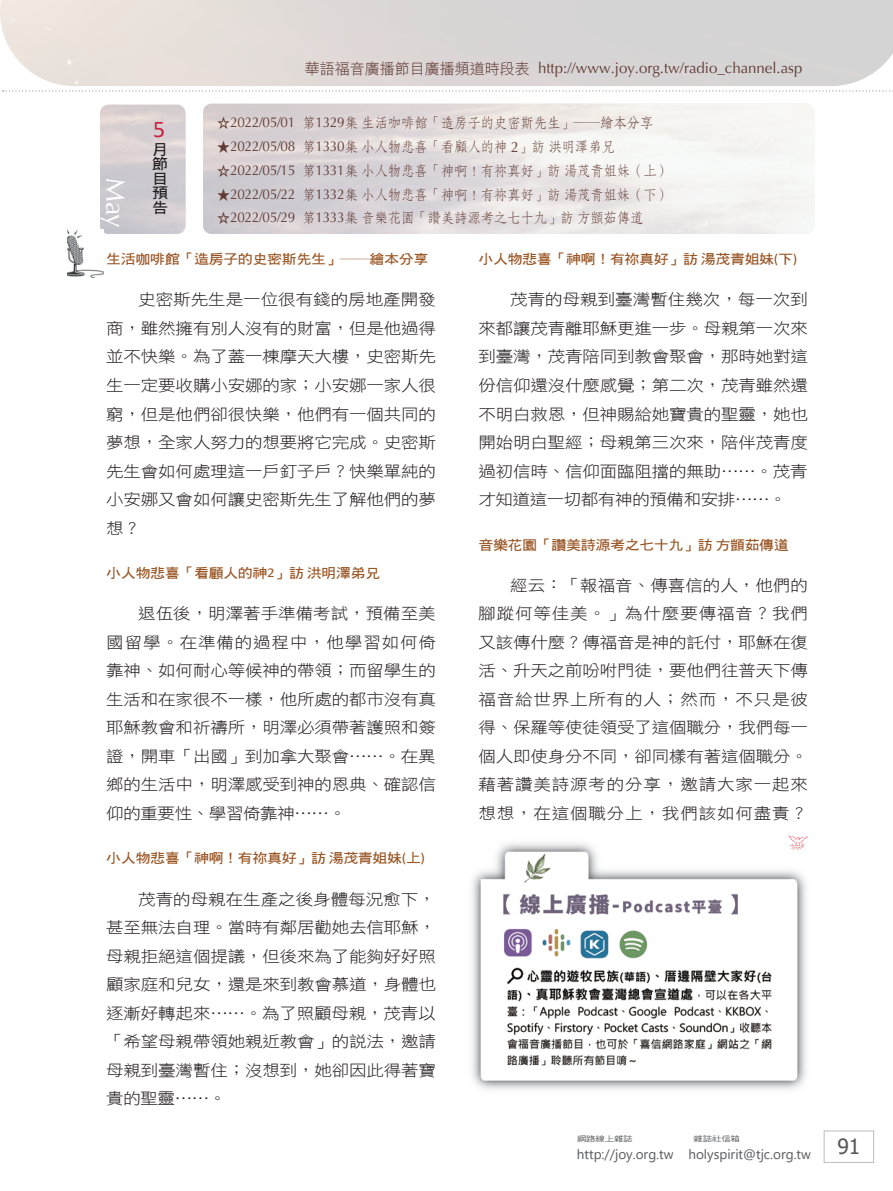
<style>
.page{position:relative;width:893px;height:1191px;background:#fff}
.page>*{position:absolute;margin:0;border:0;box-sizing:border-box;transform-origin:0 0}
.圖說{font:27px "CG Omega";color:#fff}
.圖說-2{font:24px "Calibri";color:#c8233f}
.t1{font:21px "Tahoma";color:#57585a}
.t2{font:15.75px/28.5px "DF Hei W3 WIN BF";letter-spacing:-.01em;color:#231f20;text-align:justify;scale:1.11 1}
.t3{font:15px "Optima";color:#613b35}
.圖說-3{font:14.85px/14.5px "DF Hei W7 WIN BF";color:#231f20;scale:1.11 1}
.參考書目內容{font:14.25px "DF Fang Song W4 WIN BF";letter-spacing:-.02em;color:#613b35;scale:.95 1}
.圖說_大{font:13.5px "DF Hei W7 WIN BF";letter-spacing:-.025em;color:#995524;scale:1.11 1}
.t4{font:13.5px "Segoe UI";color:#57585a}
.t5{font:7.5px "DF Hei W5 WIN BF";letter-spacing:-.015em;color:#57585a;scale:1.25 1}
.s1{font-family:"DF Hei W3 WIN BF"}
.s2{font-family:"Optima"}
.s3{font-family:"Optima";font-size:15px}
.s4{font-family:"Calibri"}
</style>
<div class="page">
<div style="left:824px;top:1130px;width:50px;height:32px;border:1px solid #bcbdc0"></div>
<img style="left:472px;top:843px;width:334px;height:247px">
<hr style="left:0;top:0;width:1px;height:169px;background:#efefcd">
<img style="left:0;top:0;width:893px;height:86px">
<img style="left:100px;top:105px;width:86px;height:129px">
<div style="left:0;top:136px;width:21px;height:21px;background:#fff"></div>
<svg style="left:3px;top:90px;width:890px;height:1px"></svg>
<img style="left:67px;top:229px;width:36px;height:49px">
<svg style="left:788px;top:835px;width:20px;height:15px"></svg>
<p class="t3" style="left:305px;top:58px;width:499px"><span class="s1">華語福音廣播節目廣播頻道時段表</span> http://www.joy.org.tw/radio_channel.asp</p>
<p class="參考書目內容" style="left:217px;top:116px;width:461px">☆<span class="s2">2022/05/01</span> 第<span class="s2">1329</span>集生活咖啡館「造房子的史密斯先生」――繪本分享</p>
<p class="參考書目內容" style="left:217px;top:140px;width:420px">★<span class="s2">2022/05/08</span> 第<span class="s2">1330</span>集小人物悲喜「看顧人的神 <span class="s3">2</span>」訪洪明澤弟兄</p>
<p class="參考書目內容" style="left:217px;top:163px;width:479px">☆<span class="s2">2022/05/15</span> 第<span class="s2">1331</span>集小人物悲喜「神啊！有祢真好」訪湯茂青姐妹（上）</p>
<p class="參考書目內容" style="left:217px;top:187px;width:479px">★<span class="s2">2022/05/22</span> 第<span class="s2">1332</span>集小人物悲喜「神啊！有祢真好」訪湯茂青姐妹（下）</p>
<p class="參考書目內容" style="left:217px;top:211px;width:451px">☆<span class="s2">2022/05/29</span> 第<span class="s2">1333</span>集音樂花園「讚美詩源考之七十九」訪方顗茹傳道</p>
<p class="圖說_大" style="left:106px;top:252px;width:292px">生活咖啡館「造房子的史密斯先生」――繪本分享</p>
<p class="t2" style="left:106px;top:285px;width:298px;text-indent:32px">史密斯先生是一位很有錢的房地產開發商，雖然擁有別人沒有的財富，但是他過得並不快樂。為了蓋一棟摩天大樓，史密斯先生一定要收購小安娜的家；小安娜一家人很窮，但是他們卻很快樂，他們有一個共同的夢想，全家人努力的想要將它完成。史密斯先生會如何處理這一戶釘子戶？快樂單純的小安娜又會如何讓史密斯先生了解他們的夢想？</p>
<p class="圖說_大" style="left:106px;top:566px;width:248px">小人物悲喜「看顧人的神<span class="s4">2</span>」訪洪明澤弟兄</p>
<p class="t2" style="left:106px;top:599px;width:298px;text-indent:32px">退伍後，明澤著手準備考試，預備至美國留學。在準備的過程中，他學習如何倚靠神、如何耐心等候神的帶領；而留學生的生活和在家很不一樣，他所處的都市沒有真耶穌教會和祈禱所，明澤必須帶著護照和簽證，開車「出國」到加拿大聚會……。在異鄉的生活中，明澤感受到神的恩典、確認信仰的重要性、學習倚靠神……。</p>
<p class="圖說_大" style="left:106px;top:851px;width:289px">小人物悲喜「神啊！有祢真好」訪湯茂青姐妹<span class="s4">(</span>上<span class="s4">)</span></p>
<p class="t2" style="left:106px;top:884px;width:298px;text-indent:32px">茂青的母親在生產之後身體每況愈下，甚至無法自理。當時有鄰居勸她去信耶穌，母親拒絕這個提議，但後來為了能夠好好照顧家庭和兒女，還是來到教會慕道，身體也逐漸好轉起來……。為了照顧母親，茂青以「希望母親帶領她親近教會」的說法，邀請母親到臺灣暫住；沒想到，她卻因此得著寶貴的聖靈……。</p>
<p class="圖說-2" style="left:153px;top:112px;width:14px">5</p>
<p class="圖說-3" style="left:152px;top:142px;width:16px">月節目預告</p>
<p class="圖說" style="left:132px;top:178px;width:52px;rotate:90deg">May</p>
<p class="圖說_大" style="left:478px;top:252px;width:289px">小人物悲喜「神啊！有祢真好」訪湯茂青姐妹<span class="s4">(</span>下<span class="s4">)</span></p>
<p class="t2" style="left:478px;top:285px;width:298px;text-indent:32px">茂青的母親到臺灣暫住幾次，每一次到來都讓茂青離耶穌更進一步。母親第一次來到臺灣，茂青陪同到教會聚會，那時她對這份信仰還沒什麼感覺；第二次，茂青雖然還不明白救恩，但神賜給她寶貴的聖靈，她也開始明白聖經；母親第三次來，陪伴茂青度過初信時、信仰面臨阻擋的無助……。茂青才知道這一切都有神的預備和安排……。</p>
<p class="圖說_大" style="left:478px;top:538px;width:281px">音樂花園「讚美詩源考之七十九」訪方顗茹傳道</p>
<p class="t2" style="left:478px;top:571px;width:298px;text-indent:32px">經云：「報福音、傳喜信的人，他們的腳蹤何等佳美。」為什麼要傳福音？我們又該傳什麼？傳福音是神的託付，耶穌在復活、升天之前吩咐門徒，要他們往普天下傳福音給世界上所有的人；然而，不只是彼得、保羅等使徒領受了這個職分，我們每一個人即使身分不同，卻同樣有著這個職分。藉著讚美詩源考的分享，邀請大家一起來想想，在這個職分上，我們該如何盡責？</p>
<p class="t5" style="left:577px;top:1135px;width:46px">網路線上雜誌</p>
<p class="t5" style="left:694px;top:1135px;width:39px">雜誌社信箱</p>
<p class="t4" style="left:577px;top:1141px;width:236px">http://joy.org.tw holyspirit@tjc.org.tw</p>
<h3 class="t1" style="left:837px;top:1132px;width:24px">91</h3>
</div>
